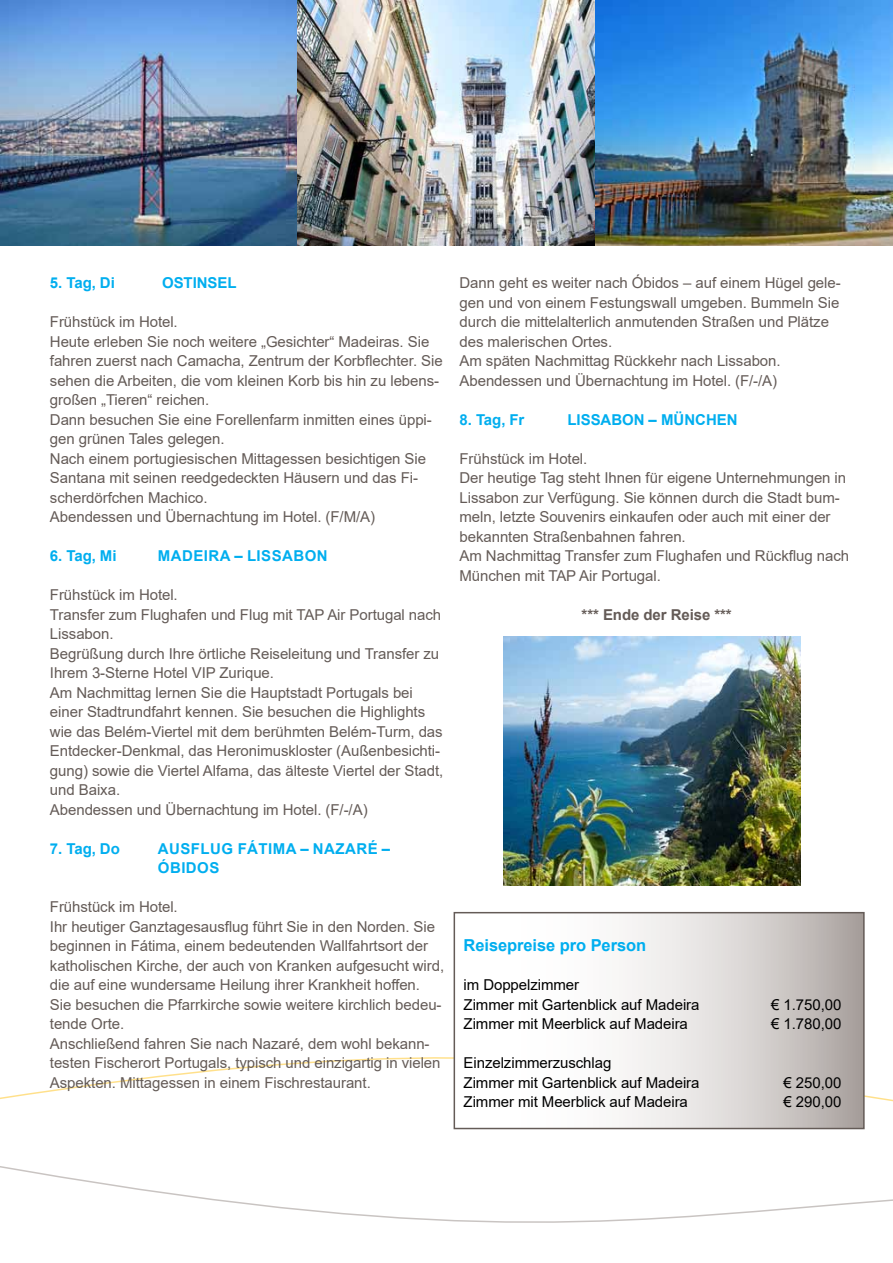
<style>
.page{position:relative;width:893px;height:1263px;background:#fff}
.page>*{position:absolute;margin:0;border:0;box-sizing:border-box;transform-origin:0 0}
.t1{font:700 16.5px "Arial";letter-spacing:-.005em;color:#00aeef}
.t2{font:15px/19.5px "Arial";letter-spacing:-.005em;color:#645b57}
.t3{font:15px/19.5px "Arial";letter-spacing:-.005em;color:#000}
.t4{font:700 15px/19.5px "Arial";letter-spacing:.03em;color:#00aeef}
.t5{font:700 15px "Arial";letter-spacing:-.005em;color:#00aeef}
.t6{font:700 15px "Arial";letter-spacing:-.005em;color:#645b57}
</style>
<div class="page">
<img style="left:0;top:0;width:893px;height:246px">
<img style="left:503px;top:636px;width:298px;height:249px">
<svg style="left:0;top:1166px;width:893px;height:57px"></svg>
<svg style="left:0;top:1039px;width:893px;height:91px"></svg>
<svg style="left:457px;top:915px;width:405px;height:211px"></svg>
<div style="left:454px;top:912px;width:411px;height:217px;border:2px solid #645b57"></div>
<p class="t4" style="left:50px;top:273px;width:66px">5. Tag, Di</p>
<p class="t5" style="left:162px;top:272px;width:76px">OSTINSEL</p>
<p class="t2" style="left:50px;top:312px;width:394px">Frühstück im Hotel.<br>Heute erleben Sie noch weitere „Gesichter“ Madeiras. Sie fahren zuerst nach Camacha, Zentrum der Korbflechter. Sie sehen die Arbeiten, die vom kleinen Korb bis hin zu lebens&shy;großen „Tieren“ reichen.<br>Dann besuchen Sie eine Forellenfarm inmitten eines üppi&shy;gen grünen Tales gelegen.<br>Nach einem portugiesischen Mittagessen besichtigen Sie Santana mit seinen reedgedeckten Häusern und das Fi&shy;scherdörfchen Machico.<br>Abendessen und Übernachtung im Hotel. (F/M/A)</p>
<p class="t4" style="left:50px;top:546px;width:68px">6. Tag, Mi</p>
<p class="t4" style="left:158px;top:546px;width:171px">MADEIRA – LISSABON</p>
<p class="t2" style="left:50px;top:585px;width:395px">Frühstück im Hotel.<br>Transfer zum Flughafen und Flug mit TAP Air Portugal nach Lissabon.<br>Begrüßung durch Ihre örtliche Reiseleitung und Transfer zu Ihrem 3-Sterne Hotel VIP Zurique.<br>Am Nachmittag lernen Sie die Hauptstadt Portugals bei einer Stadtrundfahrt kennen. Sie besuchen die Highlights wie das Belém-Viertel mit dem berühmten Belém-Turm, das Entdecker-Denkmal, das Heronimuskloster (Außenbesichti&shy;gung) sowie die Viertel Alfama, das älteste Viertel der Stadt, und Baixa.<br>Abendessen und Übernachtung im Hotel. (F/-/A)</p>
<p class="t4" style="left:50px;top:839px;width:71px">7. Tag, Do</p>
<p class="t4" style="left:158px;top:839px;width:234px">AUSFLUG FÁTIMA – NAZARÉ –<br>ÓBIDOS</p>
<p class="t2" style="left:50px;top:897px;width:396px">Frühstück im Hotel.<br>Ihr heutiger Ganztagesausflug führt Sie in den Norden. Sie beginnen in Fátima, einem bedeutenden Wallfahrtsort der katholischen Kirche, der auch von Kranken aufgesucht wird, die auf eine wundersame Heilung ihrer Krankheit hoffen.<br>Sie besuchen die Pfarrkirche sowie weitere kirchlich bedeu&shy;tende Orte.<br>Anschließend fahren Sie nach Nazaré, dem wohl bekann&shy;testen Fischerort Portugals, typisch und einzigartig in vielen Aspekten. Mittagessen in einem Fischrestaurant.</p>
<p class="t2" style="left:460px;top:273px;width:383px">Dann geht es weiter nach Óbidos – auf einem Hügel gele&shy;gen und von einem Festungswall umgeben. Bummeln Sie durch die mittelalterlich anmutenden Straßen und Plätze des malerischen Ortes.<br>Am späten Nachmittag Rückkehr nach Lissabon.<br>Abendessen und Übernachtung im Hotel. (F/-/A)</p>
<p class="t4" style="left:460px;top:410px;width:66px">8. Tag, Fr</p>
<p class="t5" style="left:568px;top:409px;width:172px">LISSABON – MÜNCHEN</p>
<p class="t2" style="left:460px;top:448px;width:391px">Frühstück im Hotel.<br>Der heutige Tag steht Ihnen für eigene Unternehmungen in Lissabon zur Verfügung. Sie können durch die Stadt bum&shy;meln, letzte Souvenirs einkaufen oder auch mit einer der bekannten Straßenbahnen fahren.<br>Am Nachmittag Transfer zum Flughafen und Rückflug nach München mit TAP Air Portugal.</p>
<p class="t6" style="left:582px;top:604px;width:152px">*** Ende der Reise ***</p>
<p class="t1" style="left:464px;top:934px;width:184px">Reisepreise pro Person</p>
<p class="t3" style="left:464px;top:975px;width:237px">im Doppelzimmer<br>Zimmer mit Gartenblick auf Madeira</p>
<p class="t3" style="left:771px;top:995px;width:72px">€ 1.750,00</p>
<p class="t3" style="left:464px;top:1014px;width:226px">Zimmer mit Meerblick auf Madeira</p>
<p class="t3" style="left:771px;top:1014px;width:72px">€ 1.780,00</p>
<p class="t3" style="left:464px;top:1053px;width:237px">Einzelzimmerzuschlag<br>Zimmer mit Gartenblick auf Madeira</p>
<p class="t3" style="left:784px;top:1073px;width:59px">€ 250,00</p>
<p class="t3" style="left:464px;top:1092px;width:226px">Zimmer mit Meerblick auf Madeira</p>
<p class="t3" style="left:784px;top:1092px;width:59px">€ 290,00</p>
</div>
